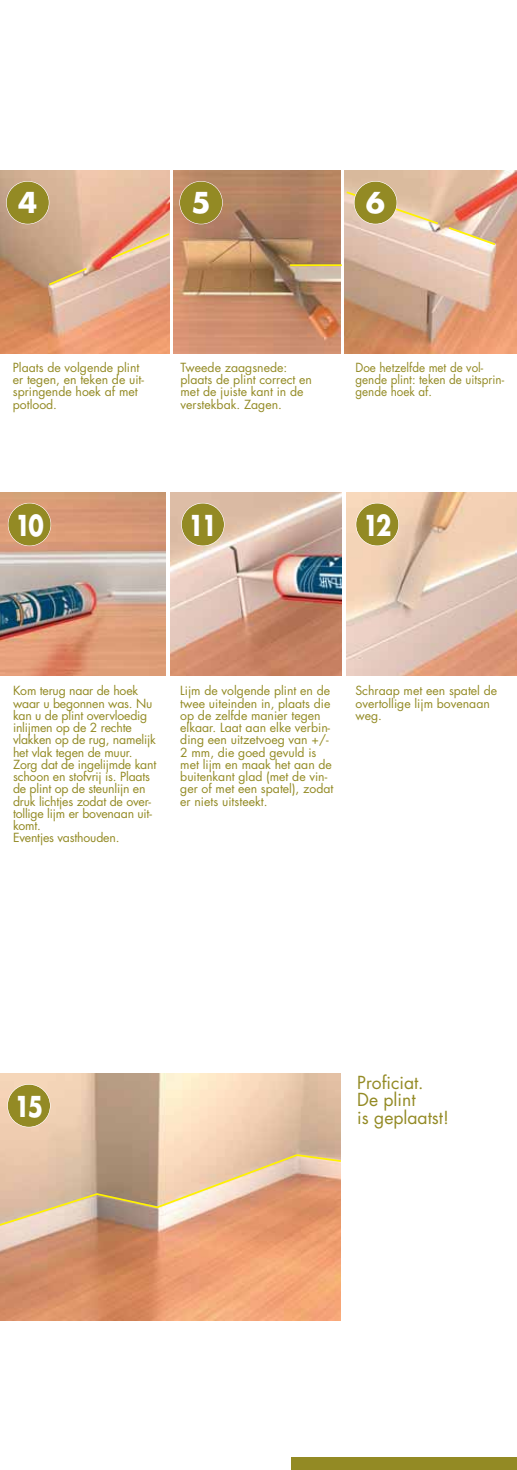
<style>
.page{position:relative;width:517px;height:1470px;background:#fff}
.page>*{position:absolute;margin:0;border:0;box-sizing:border-box;transform-origin:0 0}
.t1{font:700 28px "Futura";letter-spacing:-.1em;color:#fff;scale:.8 1}
.t2{font:700 28px "Futura";letter-spacing:-.1em;color:#fff}
.t3{font:17.5px/17.5px "Futura";color:#938a24}
.t4{font:12.25px/12.2px "Futura";color:#938a24}
.t5{font:12.25px/12.2px "Futura";color:#938a24;scale:.95 1}
</style>
<div class="page">
<div style="left:291px;top:1457px;width:226px;height:12px;background:#938a24"></div>
<img style="left:173px;top:170px;width:167px;height:184px">
<img style="left:0;top:170px;width:169px;height:184px">
<img style="left:344px;top:170px;width:173px;height:184px">
<div style="left:7px;top:181px;width:42px;height:43px;background:#938a24;border-radius:50%"></div>
<div style="left:6px;top:181px;width:43px;height:43px;border:1px solid #fff;border-radius:50%"></div>
<div style="left:180px;top:181px;width:42px;height:43px;background:#938a24;border-radius:50%"></div>
<div style="left:179px;top:181px;width:44px;height:43px;border:1px solid #fff;border-radius:50%"></div>
<svg style="left:109px;top:232px;width:61px;height:28px;background:#e5ad8c"></svg>
<svg style="left:47px;top:266px;width:42px;height:21px"></svg>
<svg style="left:344px;top:190px;width:96px;height:36px;background:#e6ccac"></svg>
<svg style="left:447px;top:225px;width:50px;height:21px"></svg>
<hr style="left:290px;top:264px;width:52px;height:2px;background:#fff200">
<div style="left:354px;top:181px;width:42px;height:43px;background:#938a24;border-radius:50%"></div>
<div style="left:354px;top:181px;width:43px;height:43px;border:1px solid #fff;border-radius:50%"></div>
<img style="left:0;top:492px;width:165px;height:183px">
<img style="left:170px;top:492px;width:171px;height:183px">
<img style="left:346px;top:492px;width:171px;height:183px">
<div style="left:8px;top:503px;width:43px;height:42px;background:#938a24;border-radius:50%"></div>
<div style="left:8px;top:503px;width:43px;height:43px;border:1px solid #fff;border-radius:50%"></div>
<div style="left:182px;top:503px;width:42px;height:42px;background:#938a24;border-radius:50%"></div>
<div style="left:181px;top:503px;width:43px;height:43px;border:1px solid #fff;border-radius:50%"></div>
<div style="left:356px;top:503px;width:42px;height:42px;background:#938a24;border-radius:50%"></div>
<div style="left:355px;top:503px;width:44px;height:43px;border:1px solid #fff;border-radius:50%"></div>
<img style="left:0;top:1073px;width:341px;height:247px">
<div style="left:8px;top:1084px;width:42px;height:42px;background:#938a24;border-radius:50%"></div>
<div style="left:7px;top:1083px;width:44px;height:44px;border:1px solid #fff;border-radius:50%"></div>
<svg style="left:0;top:1152px;width:341px;height:75px;background:#d9b395"></svg>
<h1 class="t2" style="left:18px;top:190px;width:21px">4</h1>
<h1 class="t2" style="left:191px;top:190px;width:21px">5</h1>
<h1 class="t2" style="left:366px;top:190px;width:21px">6</h1>
<p class="t4" style="left:13px;top:362px;width:133px">Plaats de volgende plint er tegen, en teken de uit&shy;springende hoek af met potlood.</p>
<p class="t4" style="left:180px;top:362px;width:133px">Tweede zaagsnede: plaats de plint correct en met de juiste kant in de verstekbak. Zagen.</p>
<p class="t5" style="left:355px;top:362px;width:158px">Doe hetzelfde met de vol&shy;gende plint: teken de uitsprin&shy;gende hoek af.</p>
<h1 class="t1" style="left:15px;top:512px;width:37px">10</h1>
<h1 class="t1" style="left:189px;top:512px;width:37px">11</h1>
<h1 class="t1" style="left:363px;top:512px;width:37px">12</h1>
<p class="t4" style="left:13px;top:685px;width:145px">Kom terug naar de hoek waar u begonnen was. Nu kan u de plint overvloedig inlijmen op de 2 rechte vlakken op de rug, namelijk het vlak tegen de muur.<br>Zorg dat de ingelijmde kant schoon en stofvrij is. Plaats de plint op de steunlijn en druk lichtjes zodat de over&shy;tollige lijm er bovenaan uit&shy;komt.<br>Eventjes vasthouden.</p>
<p class="t4" style="left:180px;top:685px;width:155px">Lijm de volgende plint en de twee uiteinden in, plaats die op de zelfde manier tegen elkaar. Laat aan elke verbin&shy;ding een uitzetvoeg van +/-<br>2 mm, die goed gevuld is met lijm en maak het aan de buitenkant glad (met de vin&shy;ger of met een spatel), zodat er niets uitsteekt.</p>
<p class="t4" style="left:355px;top:685px;width:143px">Schraap met een spatel de overtollige lijm bovenaan weg.</p>
<h1 class="t1" style="left:15px;top:1093px;width:37px">15</h1>
<h2 class="t3" style="left:357px;top:1075px;width:93px">Proficiat.<br>De plint<br>is geplaatst!</h2>
</div>
